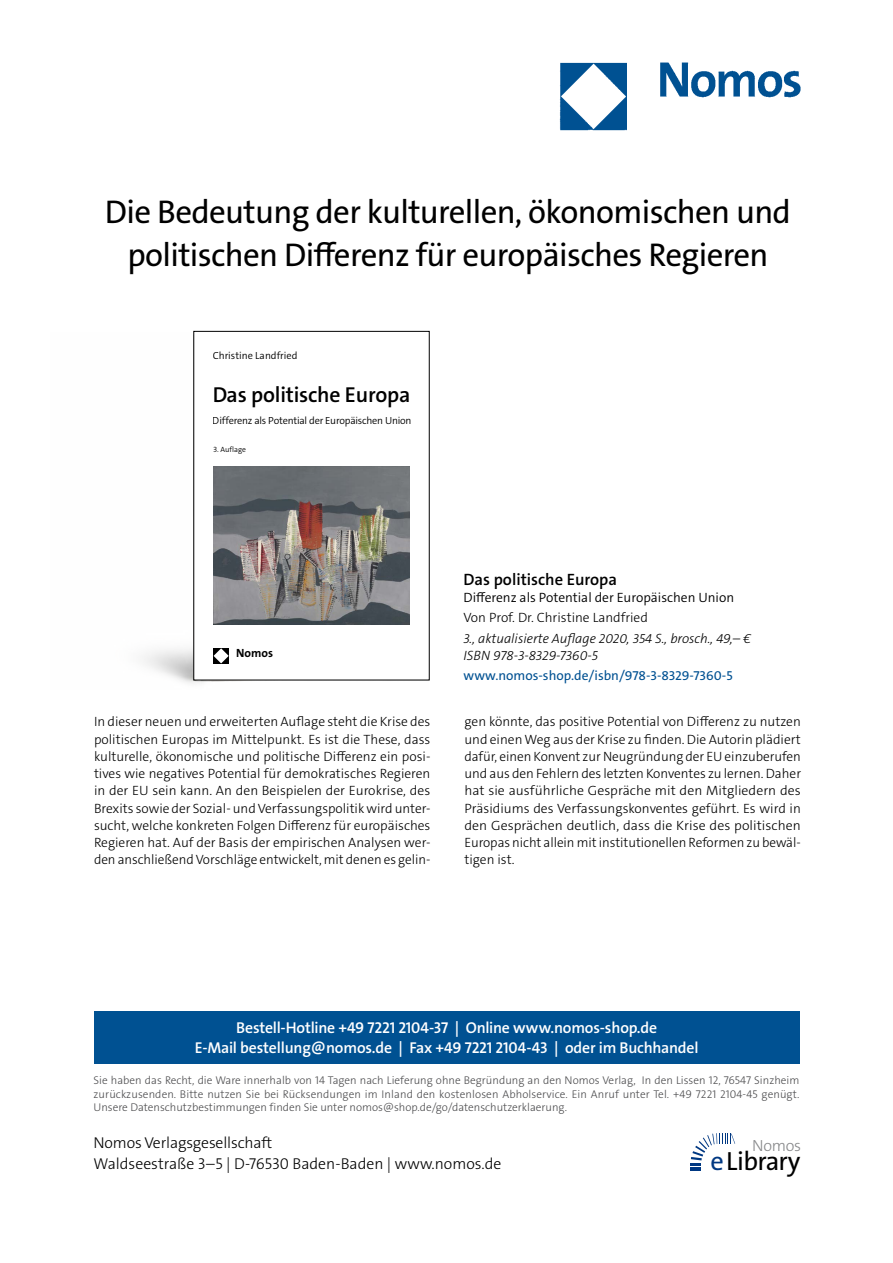
<style>
.page{position:relative;width:893px;height:1263px;background:#fff}
.page>*{position:absolute;margin:0;border:0;box-sizing:border-box;transform-origin:0 0}
.t1{font:33px/43.5px "The Sans Os F";letter-spacing:-.02em;color:#000;text-align:center}
.t2{font:26.4px "The Sans Os F";letter-spacing:-.03em;color:#000}
.t3{font:600 21.75px "The Sans C5";letter-spacing:-.01em;color:#000}
.t4{font:600 16.5px "The Sans C5";color:#000}
.t5{font:300 16.2px "The Sans Os F";letter-spacing:-.02em;color:#87888a}
.t6{font:600 15.75px/21px "The Sans Os F";letter-spacing:-.01em;color:#fff;text-align:center}
.t7{font:300 15.75px/21px "The Sans Os F";color:#000}
.t8{font:300 13.5px/17.2px "The Sans C5";letter-spacing:-.005em;color:#000;text-align:justify}
.t9{font:italic 300 13.5px/16.5px "The Sans C5";color:#000}
.t10{font:300 13.5px "The Sans C5";color:#000}
.t11{font:13.5px "The Sans C5";color:#005192}
.t12{font:700 12px "The Sans Os F";color:#000}
.t13{font:300 11.25px/13.5px "The Sans Os F";color:#4b4b4d;text-align:justify}
.t14{font:300 10.35px "The Sans C5";letter-spacing:-.02em;color:#000}
.t15{font:300 10.35px "The Sans C5";color:#000}
.t16{font:300 7.65px "The Sans C5";color:#000}
.s1{color:#003882}
</style>
<div class="page">
<img style="left:559px;top:62px;width:242px;height:69px">
<div style="left:94px;top:1011px;width:705px;height:52px;background:#005192"></div>
<svg style="left:690px;top:1133px;width:45px;height:38px"></svg>
<img style="left:144px;top:332px;width:285px;height:352px">
<div style="left:194px;top:331px;width:235px;height:349px;background:#fff"></div>
<img style="left:213px;top:467px;width:197px;height:158px">
<div style="left:213px;top:648px;width:16px;height:15px;background:#000"></div>
<svg style="left:214px;top:648px;width:15px;height:15px"></svg>
<h1 class="t1" style="left:105px;top:193px;width:688px">Die Bedeutung der kulturellen, ökonomischen und politischen Differenz für europäisches Regieren</h1>
<p class="t15" style="left:213px;top:348px;width:86px">Christine Landfried</p>
<h3 class="t3" style="left:212px;top:380px;width:200px">Das politische Europa</h3>
<p class="t14" style="left:213px;top:413px;width:200px">Differenz als Potential der Europäischen Union</p>
<p class="t16" style="left:213px;top:445px;width:34px">3. Auflage</p>
<p class="t12" style="left:236px;top:645px;width:38px">Nomos</p>
<p class="t4" style="left:463px;top:569px;width:155px">Das politische Europa</p>
<p class="t10" style="left:463px;top:588px;width:272px">Differenz als Potential der Europäischen Union</p>
<p class="t8" style="left:463px;top:609px;width:186px">Von Prof. Dr. Christine Landfried</p>
<p class="t9" style="left:463px;top:630px;width:289px">3., aktualisierte Auflage 2020, 354 S., brosch., 49,– €<br>ISBN 978-3-8329-7360-5</p>
<p class="t11" style="left:463px;top:667px;width:271px">www.nomos-shop.de/isbn/978-3-8329-7360-5</p>
<p class="t8" style="left:94px;top:713px;width:338px">In dieser neuen und erweiterten Auflage steht die Krise des politischen Europas im Mittelpunkt. Es ist die These, dass kulturelle, ökonomische und politische Differenz ein posi&shy;tives wie negatives Potential für demokratisches Regieren in der EU sein kann. An den Beispielen der Eurokrise, des Brexits sowie der Sozial- und Verfassungspolitik wird unter&shy;sucht, welche konkreten Folgen Differenz für europäisches Regieren hat. Auf der Basis der empirischen Analysen wer&shy;den anschließend Vorschläge entwickelt, mit denen es gelin-</p>
<p class="t8" style="left:464px;top:713px;width:338px">gen könnte, das positive Potential von Differenz zu nutzen und einen Weg aus der Krise zu finden. Die Autorin plädiert dafür, einen Konvent zur Neugründung der EU einzuberufen und aus den Fehlern des letzten Konventes zu lernen. Daher hat sie ausführliche Gespräche mit den Mitgliedern des Präsidiums des Verfassungskonventes geführt. Es wird in den Gesprächen deutlich, dass die Krise des politischen Europas nicht allein mit institutionellen Reformen zu bewäl&shy;tigen ist.</p>
<p class="t6" style="left:195px;top:1017px;width:505px">Bestell-Hotline +49 7221 2104-37 | Online www.nomos-shop.de<br>E-Mail bestellung@nomos.de | Fax +49 7221 2104-43 | oder im Buchhandel</p>
<p class="t13" style="left:94px;top:1074px;width:707px">Sie haben das Recht, die Ware innerhalb von 14 Tagen nach Lieferung ohne Begründung an den Nomos Verlag, In den Lissen 12, 76547 Sinzheim zurückzusenden. Bitte nutzen Sie bei Rücksendungen im Inland den kostenlosen Abholservice. Ein Anruf unter Tel. +49 7221 2104-45 genügt.<br>Unsere Datenschutzbestimmungen finden Sie unter nomos@shop.de/go/datenschutzerklaerung.</p>
<p class="t7" style="left:94px;top:1133px;width:409px">Nomos Verlagsgesellschaft<br>Waldseestraße 3–5 | D-76530 Baden-Baden | www.nomos.de</p>
<p class="t5" style="left:752px;top:1135px;width:51px">Nomos</p>
<h2 class="t2" style="left:710px;top:1151px;width:91px"><span class="s1">e</span>Library</h2>
</div>
